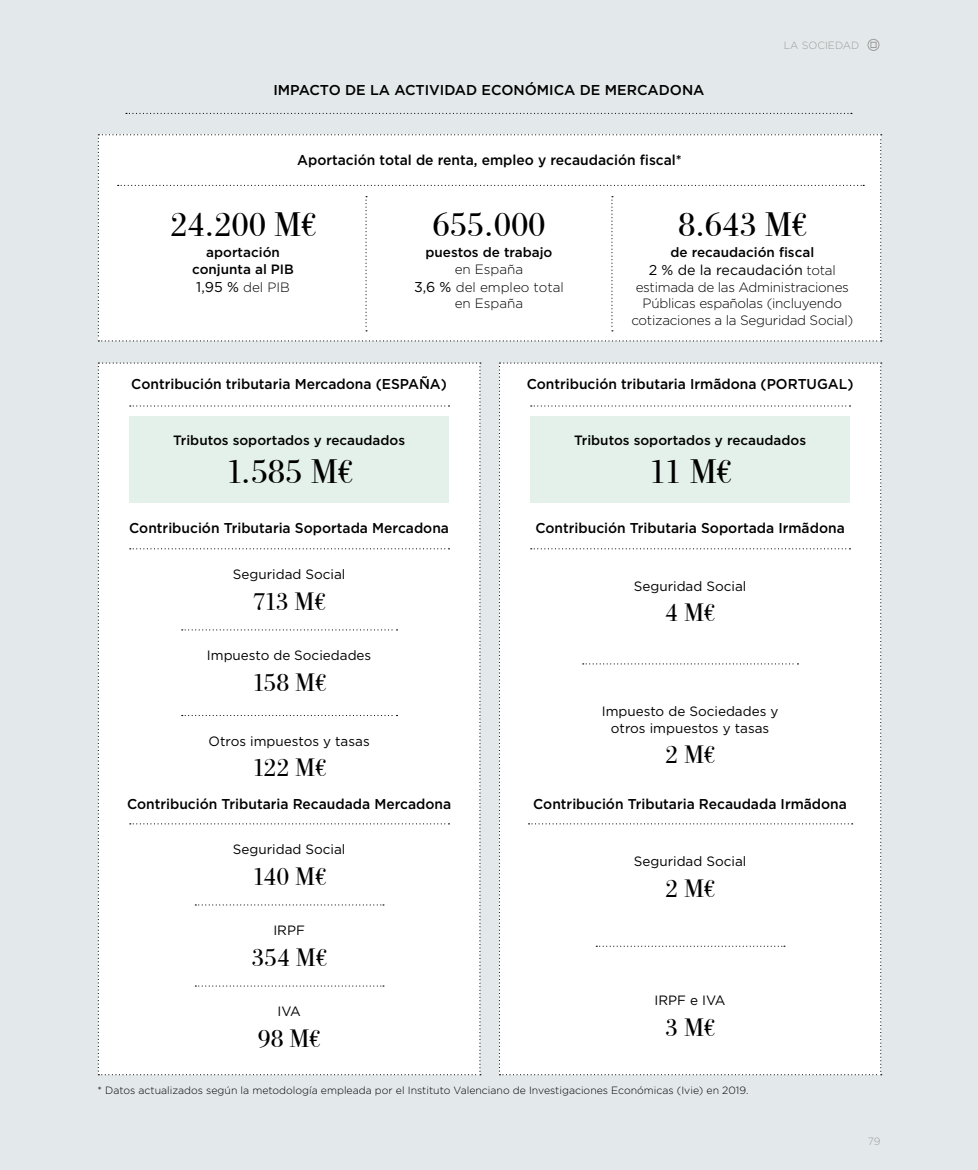
<style>
.page{position:relative;width:978px;height:1170px;background:#fff}
.page>*{position:absolute;margin:0;border:0;box-sizing:border-box;transform-origin:0 0}
.t1{font:34.5px "Bodoni Classico";color:#000}
.t2{font:25.5px "Bodoni Classico";color:#000}
.t3{font:500 14.25px "Gotham Pro";color:#000}
.t4{font:14.25px "Gotham Pro";color:#000}
.t5{font:13.5px/16.2px "Gotham Pro";color:#000;text-align:center}
.t6{font:500 13.5px/16.5px "Gotham Pro";color:#000;text-align:center}
.t7{font:300 13.5px/16.5px "Gotham Pro";letter-spacing:-.02em;color:#000;text-align:center}
.t8{font:300 13.5px/18px "Gotham Pro";color:#000;text-align:center}
.t9{font:300 10.5px "Gotham Pro";color:#000}
.t10{font:300 10.5px "Gotham Pro";color:#9d9d9c}
.s1{font-weight:400;font-size:14.25px}
.s2{font-weight:300;font-size:13.5px}
</style>
<div class="page">
<div style="left:0;top:0;width:978px;height:1169px;background:#e3e8ea"></div>
<div style="left:98px;top:134px;width:784px;height:207px;background:#fff"></div>
<svg style="left:126px;top:113px;width:726px;height:1px"></svg>
<svg style="left:499px;top:362px;width:383px;height:713px;background:#fbfcfb"></svg>
<svg style="left:98px;top:362px;width:383px;height:713px;background:#fbfcfb"></svg>
<div style="left:868px;top:39px;width:11px;height:12px;border:1px solid #9d9d9c;border-radius:50%"></div>
<svg style="left:871px;top:42px;width:5px;height:6px"></svg>
<p class="t3" style="left:273px;top:81px;width:433px">IMPACTO DE LA ACTIVIDAD ECONÓMICA DE MERCADONA</p>
<p class="t10" style="left:784px;top:39px;width:77px">LA SOCIEDAD</p>
<p class="t3" style="left:297px;top:152px;width:386px">Aportación total de renta, empleo y recaudación fiscal*</p>
<h1 class="t1" style="left:170px;top:204px;width:147px">24.200 M€</h1>
<p class="t6" style="left:192px;top:244px;width:103px">aportación conjunta al PIB</p>
<p class="t7" style="left:196px;top:279px;width:95px"><span class="s1">1,95 %</span> del PIB</p>
<h1 class="t1" style="left:432px;top:204px;width:115px">655.000</h1>
<p class="t6" style="left:426px;top:244px;width:128px">puestos de trabajo</p>
<p class="t8" style="left:414px;top:260px;width:151px">en España<br><span class="s1">3,6 %</span> del empleo total</p>
<p class="t8" style="left:455px;top:294px;width:70px">en España</p>
<h1 class="t1" style="left:678px;top:204px;width:130px">8.643 M€</h1>
<p class="t6" style="left:670px;top:244px;width:145px">de recaudación fiscal</p>
<p class="t4" style="left:649px;top:262px;width:188px">2 % de la recaudación <span class="s2">total</span></p>
<p class="t7" style="left:631px;top:279px;width:223px">estimada de las Administraciones<br>Públicas españolas (incluyendo cotizaciones a la Seguridad Social)</p>
<p class="t3" style="left:131px;top:376px;width:317px">Contribución tributaria Mercadona (ESPAÑA)</p>
<p class="t3" style="left:527px;top:376px;width:328px">Contribución tributaria Irmãdona (PORTUGAL)</p>
<p class="t6" style="left:173px;top:432px;width:234px">Tributos soportados y recaudados</p>
<h1 class="t1" style="left:226px;top:451px;width:128px">1.585 M€</h1>
<p class="t3" style="left:129px;top:520px;width:321px">Contribución Tributaria Soportada Mercadona</p>
<p class="t5" style="left:233px;top:566px;width:114px">Seguridad Social</p>
<h2 class="t2" style="left:253px;top:586px;width:74px">713 M€</h2>
<p class="t5" style="left:207px;top:647px;width:166px">Impuesto de Sociedades</p>
<h2 class="t2" style="left:252px;top:667px;width:76px">158 M€</h2>
<p class="t5" style="left:209px;top:732px;width:163px">Otros impuestos y tasas</p>
<h2 class="t2" style="left:252px;top:752px;width:76px">122 M€</h2>
<p class="t3" style="left:127px;top:795px;width:326px">Contribución Tributaria Recaudada Mercadona</p>
<p class="t5" style="left:233px;top:841px;width:114px">Seguridad Social</p>
<h2 class="t2" style="left:252px;top:861px;width:76px">140 M€</h2>
<p class="t5" style="left:273px;top:922px;width:33px">IRPF</p>
<h2 class="t2" style="left:251px;top:942px;width:77px">354 M€</h2>
<p class="t5" style="left:277px;top:1003px;width:25px">IVA</p>
<h2 class="t2" style="left:258px;top:1023px;width:64px">98 M€</h2>
<p class="t6" style="left:574px;top:432px;width:234px">Tributos soportados y recaudados</p>
<h1 class="t1" style="left:649px;top:451px;width:84px">11 M€</h1>
<p class="t3" style="left:535px;top:520px;width:311px">Contribución Tributaria Soportada Irmãdona</p>
<p class="t5" style="left:634px;top:577px;width:114px">Seguridad Social</p>
<h2 class="t2" style="left:665px;top:597px;width:51px">4 M€</h2>
<p class="t5" style="left:602px;top:703px;width:178px">Impuesto de Sociedades y otros impuestos y tasas</p>
<h2 class="t2" style="left:665px;top:739px;width:51px">2 M€</h2>
<p class="t3" style="left:533px;top:795px;width:315px">Contribución Tributaria Recaudada Irmãdona</p>
<p class="t5" style="left:634px;top:853px;width:114px">Seguridad Social</p>
<h2 class="t2" style="left:665px;top:873px;width:51px">2 M€</h2>
<p class="t5" style="left:655px;top:992px;width:73px">IRPF e IVA</p>
<h2 class="t2" style="left:665px;top:1012px;width:51px">3 M€</h2>
<p class="t9" style="left:97px;top:1084px;width:652px">* Datos actualizados según la metodología empleada por el Instituto Valenciano de Investigaciones Económicas (Ivie) en 2019.</p>
<p class="t10" style="left:868px;top:1135px;width:14px">79</p>
</div>
